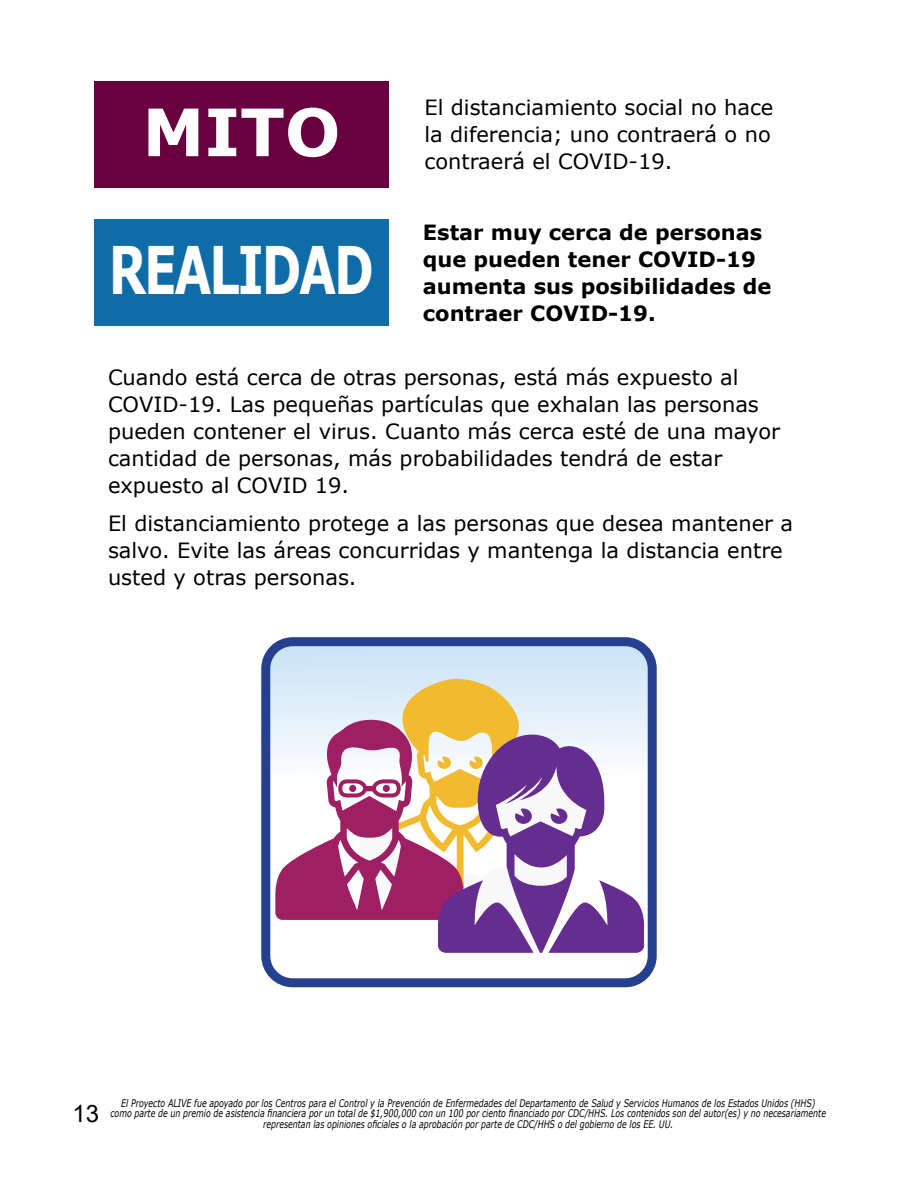
<style>
.page{position:relative;width:918px;height:1188px;background:#fff}
.page>*{position:absolute;margin:0;border:0;box-sizing:border-box;transform-origin:0 0}
.t1{font:700 65.55px "Verdana";letter-spacing:-.045em;color:#fff;scale:.73 1}
.t2{font:700 65.55px "Verdana";letter-spacing:-.045em;color:#fff}
.t3{font:24px "Arial";color:#000}
.t4{font:21px/27px "Verdana";color:#000}
.t5{font:700 21px/27px "Verdana";color:#000}
.t6{font:italic 10.5px/10.5px "Verdana";color:#000;text-align:center;scale:.75 1}
</style>
<div class="page">
<div style="left:94px;top:81px;width:295px;height:107px;background:#680040"></div>
<div style="left:94px;top:219px;width:295px;height:107px;background:#0f6ca7"></div>
<svg style="left:271px;top:647px;width:376px;height:330px"></svg>
<svg style="left:275px;top:679px;width:370px;height:274px"></svg>
<div style="left:261px;top:637px;width:396px;height:350px;border:9px solid #25408f;border-radius:27px"></div>
<p class="t2" style="left:142px;top:86px;width:200px">MITO</p>
<p class="t4" style="left:424px;top:94px;width:351px">El distanciamiento social no hace la diferencia; uno contraerá o no contraerá el COVID-19.</p>
<p class="t1" style="left:109px;top:224px;width:365px">REALIDAD</p>
<p class="t5" style="left:423px;top:218px;width:350px">Estar muy cerca de personas que pueden tener COVID-19 aumenta sus posibilidades de contraer COVID-19.</p>
<p class="t4" style="left:108px;top:364px;width:674px">Cuando está cerca de otras personas, está más expuesto al COVID-19. Las pequeñas partículas que exhalan las personas pueden contener el virus. Cuanto más cerca esté de una mayor cantidad de personas, más probabilidades tendrá de estar expuesto al COVID 19.</p>
<p class="t4" style="left:108px;top:510px;width:687px">El distanciamiento protege a las personas que desea mantener a salvo. Evite las áreas concurridas y mantenga la distancia entre usted y otras personas.</p>
<p class="t3" style="left:72px;top:1097px;width:28px">13</p>
<p class="t6" style="left:110px;top:1097px;width:956px">El Proyecto ALIVE fue apoyado por los Centros para el Control y la Prevención de Enfermedades del Departamento de Salud y Servicios Humanos de los Estados Unidos (HHS) como parte de un premio de asistencia financiera por un total de $1,900,000 con un 100 por ciento financiado por CDC/HHS. Los contenidos son del autor(es) y no necesariamente</p>
<p class="t6" style="left:263px;top:1118px;width:549px">representan las opiniones oficiales o la aprobación por parte de CDC/HHS o del gobierno de los EE. UU.</p>
</div>
